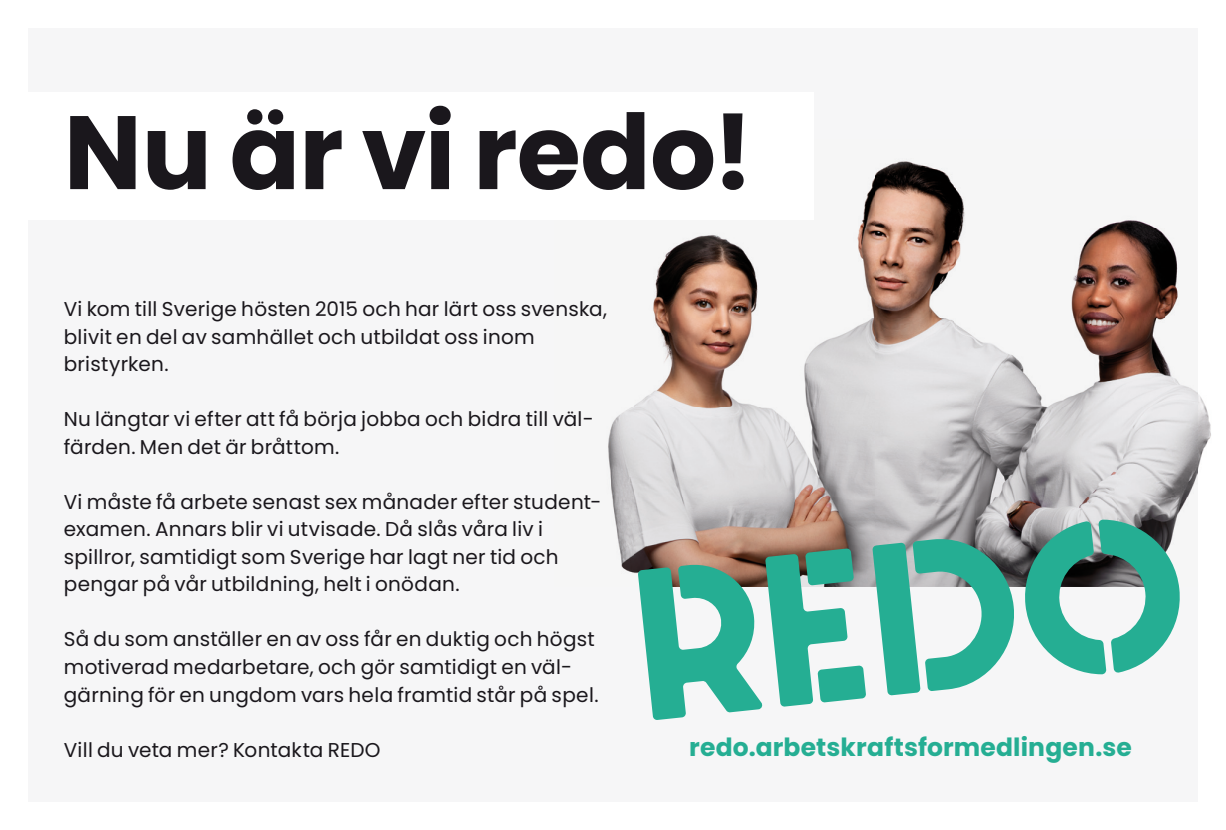
<style>
.page{position:relative;width:1226px;height:830px;background:#fff}
.page>*{position:absolute;margin:0;border:0;box-sizing:border-box;transform-origin:0 0}
.t1{font:700 104px "Poppins";letter-spacing:-.01em;color:#1a171c}
.t2{font:700 25px "Poppins";letter-spacing:.005em;color:#25ae93}
.t3{font:20px/27.5px "Poppins";letter-spacing:.015em;color:#1a171c}
</style>
<div class="page">
<div style="left:28px;top:28px;width:1170px;height:773px;background:#f6f6f7"></div>
<img style="left:608px;top:161px;width:603px;height:425px">
<div style="left:18px;top:92px;width:795px;height:128px;background:#fff"></div>
<svg style="left:872px;top:519px;width:311px;height:176px"></svg>
<svg style="left:638px;top:548px;width:228px;height:171px"></svg>
<h1 class="t1" style="left:64px;top:92px;width:691px">Nu är vi redo!</h1>
<p class="t3" style="left:64px;top:295px;width:545px">Vi kom till Sverige hösten 2015 och har lärt oss svenska, blivit en del av samhället och utbildat oss inom bristyrken.</p>
<p class="t3" style="left:64px;top:405px;width:532px">Nu längtar vi efter att få börja jobba och bidra till väl&shy;färden. Men det är bråttom.</p>
<p class="t3" style="left:64px;top:488px;width:539px">Vi måste få arbete senast sex månader efter student&shy;examen. Annars blir vi utvisade. Då slås våra liv i spillror, samtidigt som Sverige har lagt ner tid och pengar på vår utbildning, helt i onödan.</p>
<p class="t3" style="left:64px;top:625px;width:536px">Så du som anställer en av oss får en duktig och högst motiverad medarbetare, och gör samtidigt en väl&shy;gärning för en ungdom vars hela framtid står på spel.</p>
<p class="t3" style="left:64px;top:735px;width:318px">Vill du veta mer? Kontakta REDO</p>
<p class="t2" style="left:689px;top:732px;width:444px">redo.arbetskraftsformedlingen.se</p>
</div>
